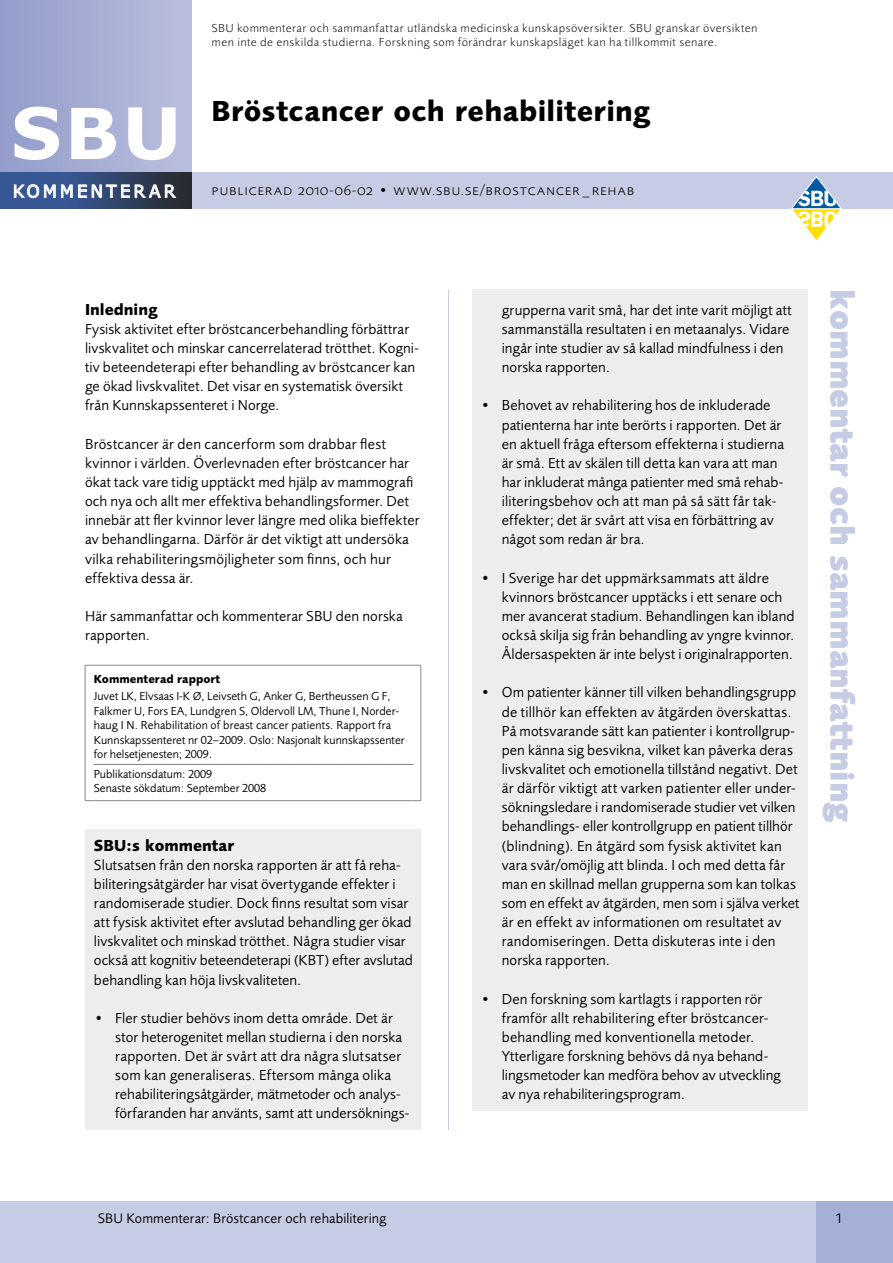
<style>
.page{position:relative;width:893px;height:1263px;background:#fff}
.page>*{position:absolute;margin:0;border:0;box-sizing:border-box;transform-origin:0 0}
.t1{font:800 33px "Foundry Sans";color:#c6cce4}
.t2{font:700 30px "Foundry Sans";letter-spacing:.01em;color:#000}
.t3{font:16.95px "Verdana";letter-spacing:.18em;color:#fff}
.t4{font:700 16.5px "Foundry Sans";color:#000}
.t5{font:15px/19.2px "Foundry Sans";letter-spacing:.005em;color:#000}
.t6{font:300 15px "Foundry Sans Expert";letter-spacing:.055em;color:#000}
.t7{font:14.25px "Foundry Sans";letter-spacing:.01em;color:#000}
.t8{font:12px/14.4px "Foundry Sans";color:#000}
.t9{font:300 12px/14.4px "Foundry Sans";letter-spacing:.04em;color:#000}
.t10{font:700 12px "Foundry Sans";color:#000}
</style>
<div class="page">
<div style="left:0;top:1202px;width:893px;height:61px;background:#c6cce4"></div>
<div style="left:816px;top:1202px;width:77px;height:61px;background:#a4b0d6"></div>
<div style="left:0;top:173px;width:893px;height:36px;background:#c6cce4"></div>
<svg style="left:791px;top:176px;width:51px;height:64px"></svg>
<img style="left:0;top:0;width:191px;height:173px">
<img style="left:0;top:173px;width:191px;height:36px">
<img style="left:14px;top:106px;width:162px;height:54px">
<svg style="left:14px;top:183px;width:163px;height:16px;background:#6e7e9c"></svg>
<svg style="left:85px;top:665px;width:9px;height:22px"></svg>
<hr style="left:94px;top:665px;width:318px;height:1px;background:#87888a">
<svg style="left:412px;top:665px;width:10px;height:22px"></svg>
<hr style="left:85px;top:687px;width:1px;height:77px;background:#87888a">
<hr style="left:421px;top:687px;width:1px;height:77px;background:#87888a">
<hr style="left:85px;top:764px;width:1px;height:36px;background:#87888a">
<hr style="left:421px;top:764px;width:1px;height:36px;background:#87888a">
<hr style="left:94px;top:800px;width:318px;height:1px;background:#87888a">
<svg style="left:94px;top:764px;width:319px;height:1px"></svg>
<hr style="left:448px;top:289px;width:1px;height:841px;background:#c6cce4">
<div style="left:85px;top:829px;width:336px;height:301px;background:#eceded"></div>
<div style="left:472px;top:289px;width:336px;height:821px;background:#eceded"></div>
<p class="t9" style="left:212px;top:20px;width:547px">SBU kommenterar och sammanfattar utländska medicinska kunskapsöversikter. SBU granskar översikten men inte de enskilda studierna. Forskning som förändrar kunskapsläget kan ha tillkommit senare.</p>
<p class="t3" style="left:13px;top:180px;width:164px">KOMMENTERAR</p>
<h2 class="t2" style="left:212px;top:94px;width:440px">Bröstcancer och rehabilitering</h2>
<p class="t6" style="left:212px;top:182px;width:424px">publicerad 2010-06-02 • www.sbu.se/brostcancer_rehab</p>
<p class="t4" style="left:85px;top:299px;width:74px">Inledning</p>
<p class="t5" style="left:85px;top:319px;width:335px">Fysisk aktivitet efter bröstcancerbehandling förbättrar livskvalitet och minskar cancerrelaterad trötthet. Kogni&shy;tiv beteendeterapi efter behandling av bröstcancer kan ge ökad livskvalitet. Det visar en systematisk översikt från Kunnskapssenteret i Norge.</p>
<p class="t5" style="left:85px;top:434px;width:336px">Bröstcancer är den cancerform som drabbar flest kvinnor i världen. Överlevnaden efter bröstcancer har ökat tack vare tidig upptäckt med hjälp av mammografi och nya och allt mer effektiva behandlingsformer. Det innebär att fler kvinnor lever längre med olika bieffekter av behandlingarna. Därför är det viktigt att undersöka vilka rehabiliteringsmöjligheter som finns, och hur effektiva dessa är.</p>
<p class="t5" style="left:85px;top:606px;width:319px">Här sammanfattar och kommenterar SBU den norska rapporten.</p>
<p class="t10" style="left:94px;top:672px;width:128px">Kommenterad rapport</p>
<p class="t8" style="left:94px;top:689px;width:312px">Juvet LK, Elvsaas I-K Ø, Leivseth G, Anker G, Bertheussen G F, Falkmer U, Fors EA, Lundgren S, Oldervoll LM, Thune I, Norder&shy;haug I N. Rehabilitation of breast cancer patients. Rapport fra Kunnskapssenteret nr 02–2009. Oslo: Nasjonalt kunnskapssenter for helsetjenesten; 2009.</p>
<p class="t8" style="left:94px;top:766px;width:174px">Publikationsdatum: 2009<br>Senaste sökdatum: September 2008</p>
<p class="t4" style="left:94px;top:835px;width:142px">SBU:s kommentar</p>
<p class="t5" style="left:94px;top:855px;width:320px">Slutsatsen från den norska rapporten är att få reha&shy;biliteringsåtgärder har visat övertygande effekter i randomiserade studier. Dock finns resultat som visar att fysisk aktivitet efter avslutad behandling ger ökad livskvalitet och minskad trötthet. Några studier visar också att kognitiv beteendeterapi (KBT) efter avslutad behandling kan höja livskvaliteten.</p>
<p class="t5" style="left:115px;top:1008px;width:296px;text-indent:-21px">• Fler studier behövs inom detta område. Det är stor heterogenitet mellan studierna i den norska rapporten. Det är svårt att dra några slutsatser som kan generaliseras. Eftersom många olika rehabiliteringsåtgärder, mätmetoder och analys&shy;förfaranden har använts, samt att undersöknings-</p>
<p class="t5" style="left:502px;top:300px;width:292px">grupperna varit små, har det inte varit möjligt att sammanställa resultaten i en metaanalys. Vidare ingår inte studier av så kallad mindfulness i den norska rapporten.</p>
<p class="t5" style="left:502px;top:396px;width:284px;text-indent:-21px">• Behovet av rehabilitering hos de inkluderade patienterna har inte berörts i rapporten. Det är en aktuell fråga eftersom effekterna i studierna är små. Ett av skälen till detta kan vara att man har inkluderat många patienter med små rehab&shy;iliteringsbehov och att man på så sätt får tak&shy;effekter; det är svårt att visa en förbättring av något som redan är bra.</p>
<p class="t5" style="left:502px;top:568px;width:294px;text-indent:-21px">• I Sverige har det uppmärksammats att äldre kvinnors bröstcancer upptäcks i ett senare och mer avancerat stadium. Behandlingen kan ibland också skilja sig från behandling av yngre kvinnor.<br>Åldersaspekten är inte belyst i originalrapporten.</p>
<p class="t5" style="left:502px;top:683px;width:299px;text-indent:-21px">• Om patienter känner till vilken behandlingsgrupp de tillhör kan effekten av åtgärden överskattas.<br>På motsvarande sätt kan patienter i kontrollgrup&shy;pen känna sig besvikna, vilket kan påverka deras livskvalitet och emotionella tillstånd negativt. Det är därför viktigt att varken patienter eller under&shy;sökningsledare i randomiserade studier vet vilken behandlings- eller kontrollgrupp en patient tillhör (blindning). En åtgärd som fysisk aktivitet kan vara svår/omöjlig att blinda. I och med detta får man en skillnad mellan grupperna som kan tolkas som en effekt av åtgärden, men som i själva verket är en effekt av informationen om resultatet av randomiseringen. Detta diskuteras inte i den norska rapporten.</p>
<p class="t5" style="left:502px;top:989px;width:281px;text-indent:-21px">• Den forskning som kartlagts i rapporten rör framför allt rehabilitering efter bröstcancer&shy;behandling med konventionella metoder.<br>Ytterligare forskning behövs då nya behand&shy;lingsmetoder kan medföra behov av utveckling av nya rehabiliteringsprogram.</p>
<h1 class="t1" style="left:861px;top:289px;width:535px;rotate:90deg">kommentar och sammanfattning</h1>
<p class="t7" style="left:98px;top:1210px;width:290px">SBU Kommenterar: Bröstcancer och rehabilitering</p>
<p class="t7" style="left:836px;top:1210px;width:9px">1</p>
</div>
